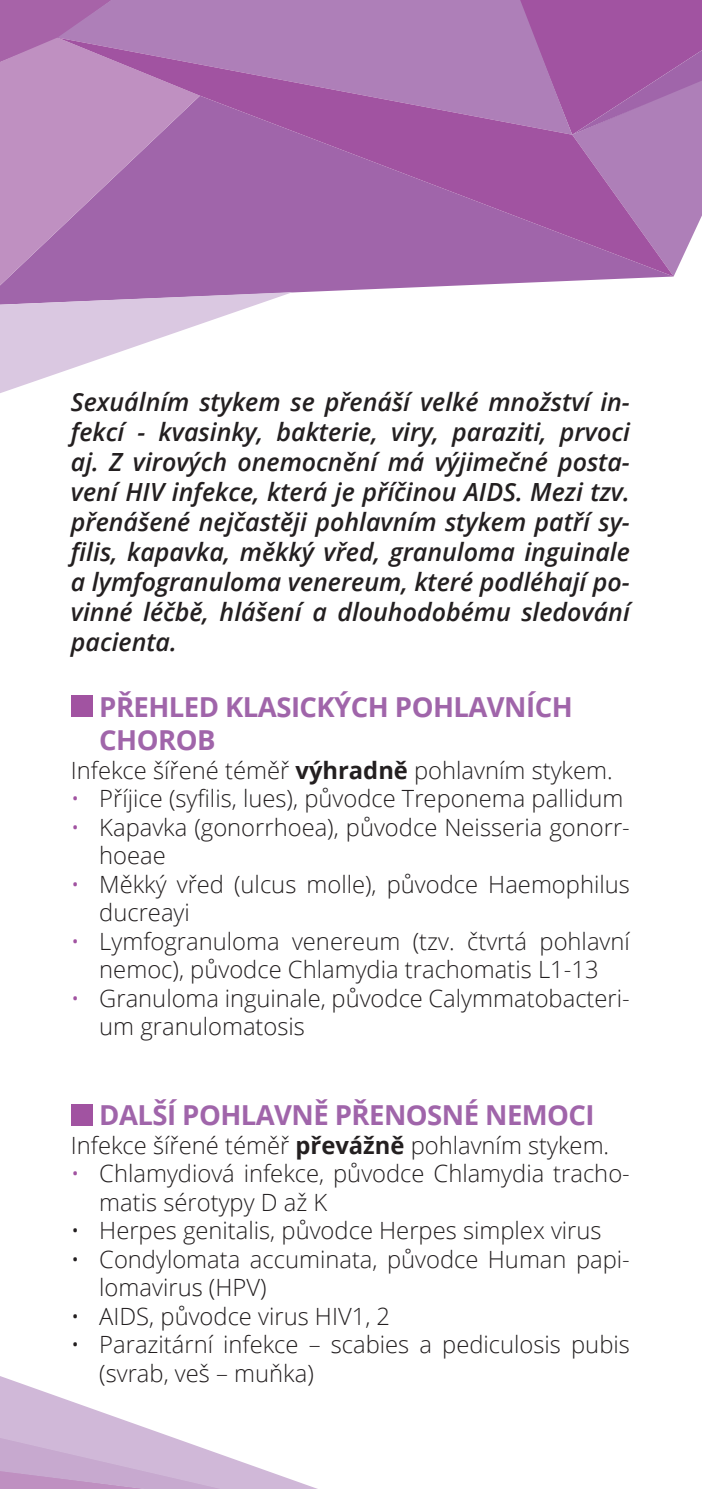
<style>
.page{position:relative;width:702px;height:1489px;background:#fff}
.page>*{position:absolute;margin:0;border:0;box-sizing:border-box;transform-origin:0 0}
.t1{font:700 27.5px/33px "Open Sans";letter-spacing:-.02em;color:#a065aa}
.t2{font:italic 600 25px/30px "Open Sans";color:#231f20;text-align:justify}
.t3{font:300 23.75px/28.5px "Open Sans";color:#231f20}
.s1{font-weight:700}
.s2{color:#a153a1}
</style>
<div class="page">
<svg style="left:0;top:1376px;width:315px;height:112px"></svg>
<svg style="left:0;top:276px;width:673px;height:17px;fill:#a065aa"></svg>
<svg style="left:572px;top:0;width:130px;height:276px;background:#ac71b1"></svg>
<div style="left:0;top:0;width:57px;height:38px;background:#a763a8"></div>
<svg style="left:0;top:38px;width:200px;height:247px;background:#b886bb"></svg>
<svg style="left:57px;top:0;width:515px;height:38px;background:#ac79b5"></svg>
<svg style="left:57px;top:38px;width:616px;height:238px;background:#a66aac"></svg>
<svg style="left:0;top:292px;width:293px;height:101px"></svg>
<div style="left:71px;top:695px;width:21px;height:22px;background:#a153a1"></div>
<div style="left:71px;top:1103px;width:21px;height:22px;background:#a153a1"></div>
<p class="t2" style="left:71px;top:386px;width:560px">Sexuálním stykem se přenáší velké množství in&shy;fekcí - kvasinky, bakterie, viry, paraziti, prvoci aj. Z virových onemocnění má výjimečné posta&shy;vení HIV infekce, která je příčinou AIDS. Mezi tzv. přenášené nejčastěji pohlavním stykem patří sy&shy;filis, kapavka, měkký vřed, granuloma inguinale a lymfogranuloma venereum, které podléhají po&shy;vinné léčbě, hlášení a dlouhodobému sledování pacienta.</p>
<p class="t1" style="left:99px;top:689px;width:475px">PŘEHLED KLASICKÝCH POHLAVNÍCH<br>CHOROB</p>
<p class="t3" style="left:71px;top:755px;width:543px">Infekce šířené téměř <span class="s1">výhradně</span> pohlavním stykem.</p>
<p class="t3" style="left:71px;top:783px;width:554px"><span class="s2">•</span> Příjice (syfilis, lues), původce Treponema pallidum</p>
<p class="t3" style="left:99px;top:812px;width:532px;text-indent:-28px"><span class="s2">•</span> Kapavka (gonorrhoea), původce Neisseria gonorr&shy;hoeae</p>
<p class="t3" style="left:99px;top:869px;width:532px;text-indent:-28px"><span class="s2">•</span> Měkký vřed (ulcus molle), původce Haemophilus ducreayi</p>
<p class="t3" style="left:71px;top:926px;width:560px;text-align:center"><span class="s2">•</span> Lymfogranuloma venereum (tzv. čtvrtá pohlavní nemoc), původce Chlamydia trachomatis L1-13</p>
<p class="t3" style="left:99px;top:983px;width:532px;text-indent:-28px"><span class="s2">•</span> Granuloma inguinale, původce Calymmatobacteri&shy;um granulomatosis</p>
<p class="t1" style="left:99px;top:1097px;width:497px">DALŠÍ POHLAVNĚ PŘENOSNÉ NEMOCI</p>
<p class="t3" style="left:71px;top:1130px;width:540px">Infekce šířené téměř <span class="s1">převážně</span> pohlavním stykem.</p>
<p class="t3" style="left:99px;top:1158px;width:532px;text-indent:-28px"><span class="s2">•</span> Chlamydiová infekce, původce Chlamydia tracho&shy;matis sérotypy D až K</p>
<p class="t3" style="left:71px;top:1215px;width:532px">• Herpes genitalis, původce Herpes simplex virus</p>
<p class="t3" style="left:99px;top:1244px;width:532px;text-indent:-28px">• Condylomata accuminata, původce Human papi&shy;lomavirus (HPV)</p>
<p class="t3" style="left:71px;top:1301px;width:321px">• AIDS, původce virus HIV1, 2</p>
<p class="t3" style="left:99px;top:1329px;width:532px;text-indent:-28px">• Parazitární infekce – scabies a pediculosis pubis (svrab, veš – muňka)</p>
</div>
